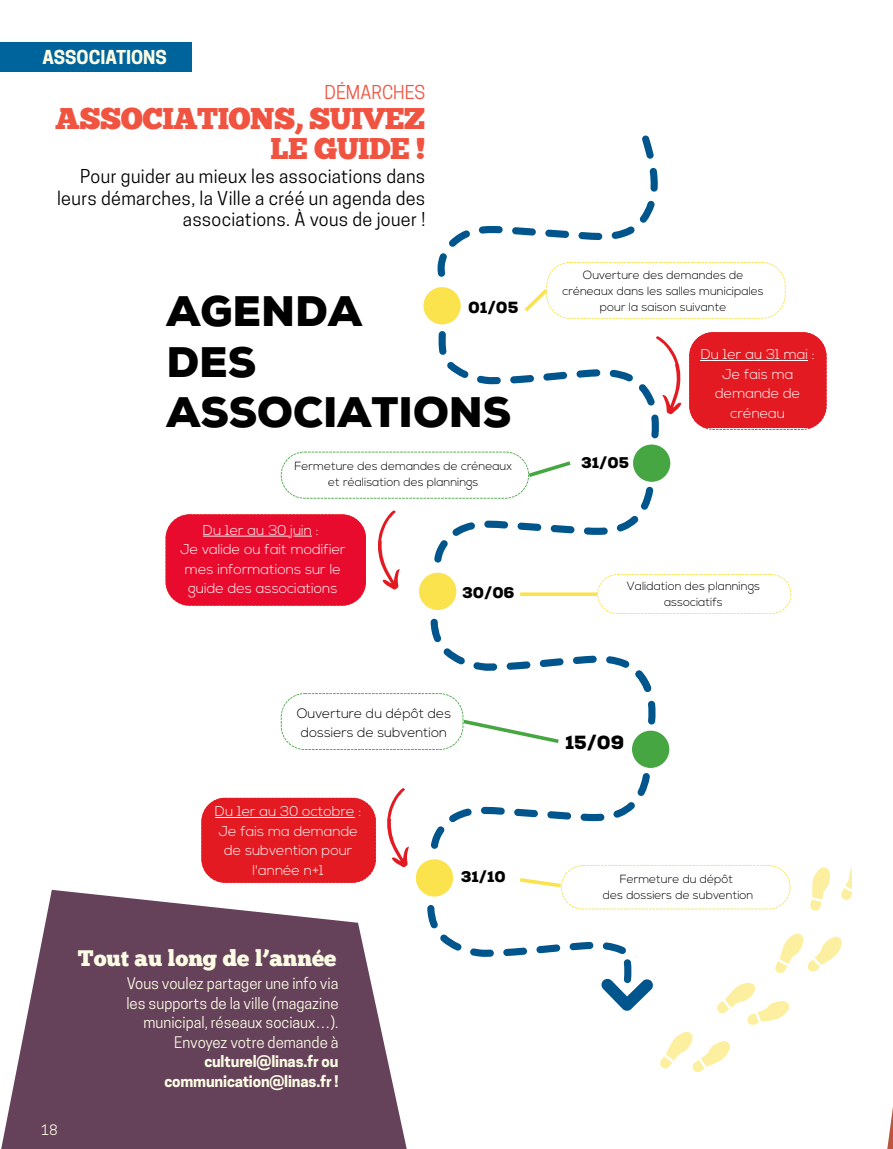
<style>
.page{position:relative;width:893px;height:1149px;background:#fff}
.page>*{position:absolute;margin:0;border:0;box-sizing:border-box;transform-origin:0 0}
.t1{font:900 42.6px/50.6px "Nexa";color:#000}
.t2{font:30px/30px "Chunk Five";letter-spacing:-.02em;color:#f05340;text-align:right}
.t3{font:22.5px "Chunk Five";color:#fcfce4}
.t4{font:900 19.05px "Nexa";color:#000}
.t5{font:18px/21.6px "Cooper Hewitt";letter-spacing:.02em;color:#000;text-align:right}
.t6{font:700 18px "Cooper Hewitt";color:#fcfce4}
.t7{font:18px "Cooper Hewitt";color:#f05340}
.t8{font:900 16.2px "Nexa";color:#000}
.t9{font:900 15.45px "Nexa";color:#000}
.t10{font:15px/19.5px "Cooper Hewitt";color:#fcfce4;text-align:right}
.t11{font:700 15px/19.5px "Cooper Hewitt";letter-spacing:-.01em;color:#fcfce4;text-align:right}
.t12{font:300 14.25px/19.5px "Nexa";color:#fff;text-align:center}
.t13{font:300 13.65px/18.6px "Nexa";color:#000;text-align:center}
.t14{font:13.5px "Cooper Hewitt";color:#fcfce4}
.t15{font:300 11.85px/15.9px "Nexa";color:#000;text-align:center}
</style>
<div class="page">
<svg style="left:887px;top:1107px;width:6px;height:41px"></svg>
<div style="left:0;top:43px;width:191px;height:29px;background:#00649c"></div>
<svg style="left:841px;top:867px;width:11px;height:33px"></svg>
<svg style="left:810px;top:867px;width:20px;height:43px"></svg>
<svg style="left:660px;top:933px;width:182px;height:139px"></svg>
<svg style="left:419px;top:862px;width:33px;height:32px"></svg>
<svg style="left:633px;top:756px;width:32px;height:9px"></svg>
<svg style="left:648px;top:700px;width:8px;height:24px"></svg>
<svg style="left:514px;top:808px;width:24px;height:9px"></svg>
<svg style="left:581px;top:813px;width:23px;height:7px"></svg>
<svg style="left:547px;top:811px;width:24px;height:8px"></svg>
<svg style="left:481px;top:806px;width:24px;height:8px"></svg>
<svg style="left:613px;top:773px;width:37px;height:44px"></svg>
<svg style="left:431px;top:808px;width:41px;height:40px"></svg>
<svg style="left:503px;top:947px;width:24px;height:8px"></svg>
<svg style="left:570px;top:941px;width:23px;height:9px"></svg>
<svg style="left:536px;top:944px;width:24px;height:9px"></svg>
<svg style="left:427px;top:905px;width:35px;height:45px"></svg>
<svg style="left:470px;top:948px;width:24px;height:8px"></svg>
<svg style="left:597px;top:574px;width:194px;height:40px"></svg>
<svg style="left:422px;top:579px;width:33px;height:29px"></svg>
<svg style="left:636px;top:447px;width:33px;height:32px"></svg>
<svg style="left:650px;top:168px;width:8px;height:24px"></svg>
<svg style="left:438px;top:253px;width:9px;height:24px"></svg>
<svg style="left:449px;top:230px;width:21px;height:17px"></svg>
<svg style="left:479px;top:226px;width:24px;height:8px"></svg>
<svg style="left:612px;top:200px;width:43px;height:39px"></svg>
<svg style="left:642px;top:135px;width:12px;height:24px"></svg>
<svg style="left:512px;top:227px;width:24px;height:8px"></svg>
<svg style="left:578px;top:232px;width:24px;height:8px"></svg>
<svg style="left:545px;top:229px;width:24px;height:9px"></svg>
<svg style="left:510px;top:375px;width:24px;height:8px"></svg>
<svg style="left:543px;top:371px;width:24px;height:9px"></svg>
<svg style="left:576px;top:369px;width:24px;height:8px"></svg>
<svg style="left:610px;top:369px;width:23px;height:13px"></svg>
<svg style="left:477px;top:375px;width:24px;height:9px"></svg>
<svg style="left:439px;top:331px;width:8px;height:24px"></svg>
<svg style="left:447px;top:362px;width:22px;height:16px"></svg>
<svg style="left:518px;top:522px;width:23px;height:9px"></svg>
<svg style="left:584px;top:527px;width:24px;height:7px"></svg>
<svg style="left:551px;top:525px;width:24px;height:8px"></svg>
<svg style="left:484px;top:520px;width:24px;height:8px"></svg>
<svg style="left:617px;top:486px;width:36px;height:45px"></svg>
<svg style="left:434px;top:522px;width:41px;height:40px"></svg>
<svg style="left:507px;top:661px;width:24px;height:8px"></svg>
<svg style="left:573px;top:655px;width:24px;height:9px"></svg>
<svg style="left:540px;top:658px;width:24px;height:9px"></svg>
<svg style="left:431px;top:618px;width:34px;height:46px"></svg>
<svg style="left:606px;top:656px;width:46px;height:36px"></svg>
<svg style="left:473px;top:662px;width:24px;height:9px"></svg>
<div style="left:423px;top:287px;width:38px;height:37px;background:#fae34c;border-radius:19px"></div>
<svg style="left:524px;top:262px;width:262px;height:57px"></svg>
<svg style="left:281px;top:451px;width:290px;height:47px"></svg>
<div style="left:633px;top:444px;width:37px;height:37px;background:#45a642;border-radius:19px"></div>
<hr style="left:520px;top:592px;width:77px;height:3px;background:#fae34c">
<svg style="left:520px;top:865px;width:271px;height:44px"></svg>
<div style="left:419px;top:572px;width:37px;height:38px;background:#fae34c;border-radius:19px"></div>
<div style="left:632px;top:730px;width:37px;height:37px;background:#45a642;border-radius:19px"></div>
<div style="left:416px;top:859px;width:37px;height:37px;background:#fae34c;border-radius:19px"></div>
<svg style="left:281px;top:693px;width:278px;height:56px"></svg>
<svg style="left:601px;top:942px;width:52px;height:68px"></svg>
<svg style="left:639px;top:336px;width:42px;height:102px"></svg>
<div style="left:689px;top:332px;width:138px;height:97px;background:#e31a21"></div>
<svg style="left:378px;top:510px;width:22px;height:80px"></svg>
<svg style="left:387px;top:788px;width:22px;height:79px"></svg>
<div style="left:201px;top:797px;width:175px;height:85px;background:#e31a21"></div>
<hr style="left:701px;top:360px;width:107px;height:1px;background:#fff">
<div style="left:166px;top:514px;width:200px;height:91px;background:#e90b2d"></div>
<hr style="left:203px;top:535px;width:87px;height:1px;background:#fff">
<hr style="left:215px;top:817px;width:140px;height:1px;background:#fff">
<svg style="left:1px;top:889px;width:406px;height:259px;fill:#65425a"></svg>
<h3 class="t6" style="left:43px;top:47px;width:126px">ASSOCIATIONS</h3>
<h3 class="t7" style="left:325px;top:81px;width:102px">DÉMARCHES</h3>
<h2 class="t2" style="left:55px;top:103px;width:371px">ASSOCIATIONS, SUIVEZ<br>LE GUIDE !</h2>
<h3 class="t5" style="left:57px;top:165px;width:370px">Pour guider au mieux les associations dans leurs démarches, la Ville a créé un agenda des associations. À vous de jouer !</h3>
<h1 class="t1" style="left:166px;top:286px;width:346px">AGENDA<br>DES<br>ASSOCIATIONS</h1>
<h3 class="t8" style="left:468px;top:296px;width:52px">01/05</h3>
<p class="t15" style="left:295px;top:458px;width:219px">Fermeture des demandes de créneaux et réalisation des plannings</p>
<p class="t12" style="left:180px;top:520px;width:167px">Du 1er au 30 juin :<br>Je valide ou fait modifier mes informations sur le guide des associations</p>
<h3 class="t9" style="left:462px;top:583px;width:54px">30/06</h3>
<p class="t13" style="left:297px;top:704px;width:156px">Ouverture du dépôt des dossiers de subvention</p>
<p class="t15" style="left:562px;top:267px;width:203px">Ouverture des demandes de créneaux dans les salles municipales pour la saison suivante</p>
<h3 class="t9" style="left:581px;top:453px;width:49px">31/05</h3>
<p class="t12" style="left:701px;top:345px;width:116px">Du 1er au 31 mai :<br>Je fais ma demande de créneau</p>
<p class="t15" style="left:627px;top:578px;width:135px">Validation des plannings associatifs</p>
<h3 class="t4" style="left:565px;top:730px;width:61px">15/09</h3>
<p class="t12" style="left:215px;top:802px;width:148px">Du 1er au 30 octobre :<br>Je fais ma demande de subvention pour l'année n+1</p>
<p class="t14" style="left:41px;top:1121px;width:18px">18</p>
<h3 class="t3" style="left:78px;top:944px;width:260px">Tout au long de l’année</h3>
<p class="t10" style="left:126px;top:973px;width:214px">Vous voulez partager une info via les supports de la ville (magazine municipal, réseaux sociaux…).<br>Envoyez votre demande à</p>
<p class="t11" style="left:165px;top:1051px;width:175px">culturel@linas.fr ou communication@linas.fr !</p>
<h3 class="t9" style="left:461px;top:866px;width:46px">31/10</h3>
<p class="t15" style="left:603px;top:870px;width:152px">Fermeture du dépôt<br>des dossiers de subvention</p>
</div>
